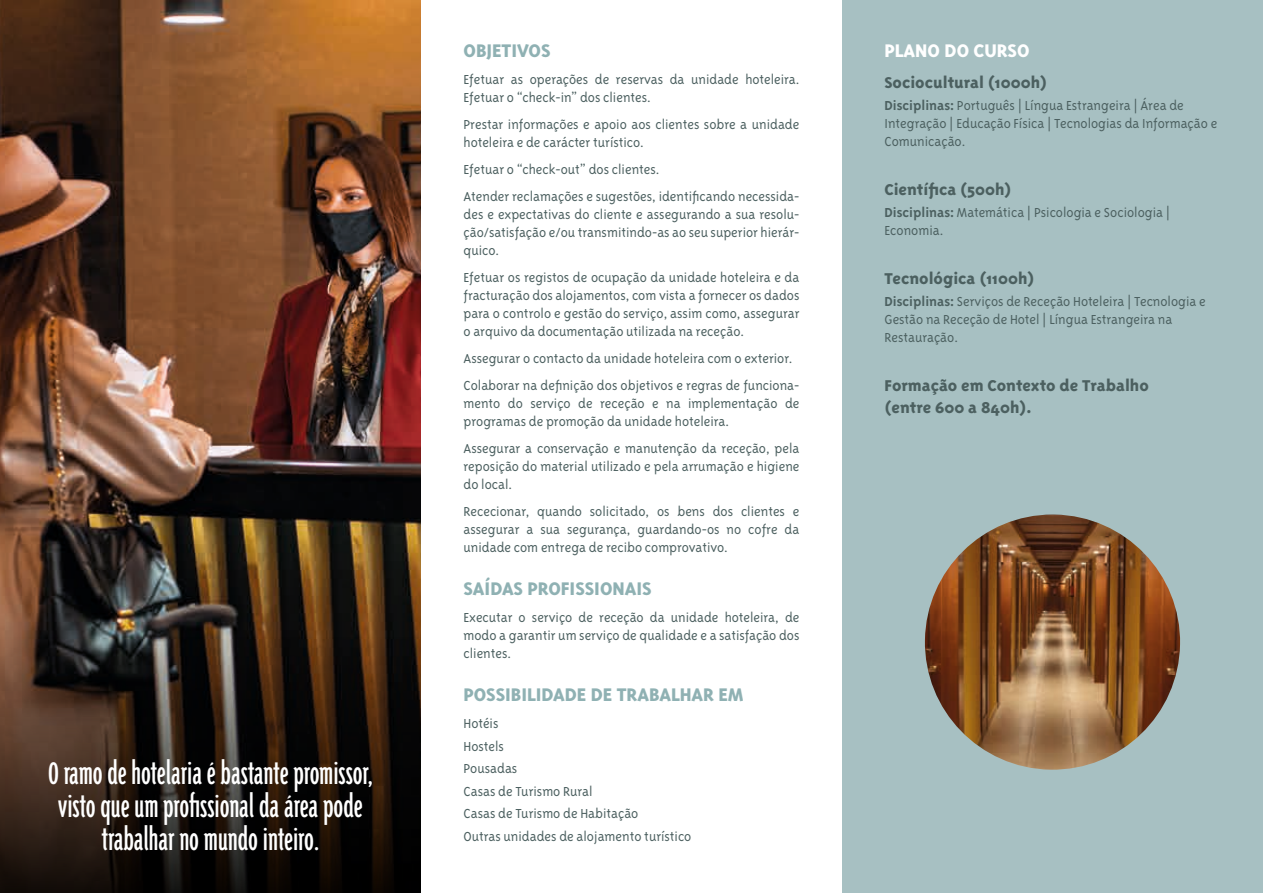
<style>
.page{position:relative;width:1263px;height:893px;background:#fff}
.page>*{position:absolute;margin:0;border:0;box-sizing:border-box;transform-origin:0 0}
.t1{font:36px/33px "Triplex Cond Sans OT";color:#fff;text-align:center}
.t2{font:800 21px "Triplex Sans OT";color:#8fb1b3}
.t3{font:800 21px "Triplex Sans OT";color:#fff}
.t4{font:800 18px/21.6px "Triplex Sans OT";color:#4c6060}
.t5{font:300 15px/18px "Triplex Sans OT";color:#4c6060}
.s1{font-weight:700}
</style>
<div class="page">
<div style="left:842px;top:0;width:421px;height:893px;background:#a7c0c2"></div>
<img style="left:0;top:0;width:421px;height:638px">
<svg style="left:0;top:638px;width:421px;height:255px;background:#241a13"></svg>
<img style="left:924px;top:514px;width:256px;height:256px">
<h1 class="t1" style="left:48px;top:757px;width:326px">O ramo de hotelaria é bastante promissor, visto que um profissional da área pode trabalhar no mundo inteiro.</h1>
<h2 class="t2" style="left:463px;top:39px;width:88px">OBJETIVOS</h2>
<p class="t5" style="left:463px;top:70px;width:337px">Efetuar as operações de reservas da unidade hoteleira.<br>Efetuar o “check-in” dos clientes.</p>
<p class="t5" style="left:463px;top:115px;width:337px">Prestar informações e apoio aos clientes sobre a unidade hoteleira e de carácter turístico.</p>
<p class="t5" style="left:463px;top:156px;width:337px;line-height:27px">Efetuar o “check-out” dos clientes.<br>Atender reclamações e sugestões, identificando necessida-</p>
<p class="t5" style="left:463px;top:205px;width:337px;text-align:justify">des e expectativas do cliente e assegurando a sua resolu&shy;ção/satisfação e/ou transmitindo-as ao seu superior hierár&shy;quico.</p>
<p class="t5" style="left:463px;top:268px;width:337px;text-align:justify">Efetuar os registos de ocupação da unidade hoteleira e da fracturação dos alojamentos, com vista a fornecer os dados para o controlo e gestão do serviço, assim como, assegurar o arquivo da documentação utilizada na receção.</p>
<p class="t5" style="left:463px;top:345px;width:337px;line-height:27px">Assegurar o contacto da unidade hoteleira com o exterior.<br>Colaborar na definição dos objetivos e regras de funciona-</p>
<p class="t5" style="left:463px;top:394px;width:337px">mento do serviço de receção e na implementação de programas de promoção da unidade hoteleira.</p>
<p class="t5" style="left:463px;top:439px;width:337px;text-align:justify">Assegurar a conservação e manutenção da receção, pela reposição do material utilizado e pela arrumação e higiene do local.</p>
<p class="t5" style="left:463px;top:502px;width:337px;text-align:justify">Rececionar, quando solicitado, os bens dos clientes e assegurar a sua segurança, guardando-os no cofre da unidade com entrega de recibo comprovativo.</p>
<h2 class="t2" style="left:463px;top:577px;width:190px">SAÍDAS PROFISSIONAIS</h2>
<p class="t5" style="left:463px;top:609px;width:337px;text-align:justify">Executar o serviço de receção da unidade hoteleira, de modo a garantir um serviço de qualidade e a satisfação dos clientes.</p>
<h2 class="t2" style="left:463px;top:683px;width:282px">POSSIBILIDADE DE TRABALHAR EM</h2>
<p class="t5" style="left:463px;top:713px;width:229px;line-height:22.5px">Hotéis<br>Hostels<br>Pousadas<br>Casas de Turismo Rural<br>Casas de Turismo de Habitação<br>Outras unidades de alojamento turístico</p>
<h2 class="t3" style="left:884px;top:39px;width:146px">PLANO DO CURSO</h2>
<p class="t4" style="left:884px;top:71px;width:164px">Sociocultural (1000h)</p>
<p class="t5" style="left:884px;top:97px;width:334px"><span class="s1">Disciplinas:</span> Português | Língua Estrangeira | Área de<br>Integração | Educação Física | Tecnologias da Informação e<br>Comunicação.</p>
<p class="t4" style="left:884px;top:178px;width:128px">Científica (500h)</p>
<p class="t5" style="left:884px;top:204px;width:287px"><span class="s1">Disciplinas:</span> Matemática | Psicologia e Sociologia |<br>Economia.</p>
<p class="t4" style="left:884px;top:267px;width:152px">Tecnológica (1100h)</p>
<p class="t5" style="left:884px;top:293px;width:323px"><span class="s1">Disciplinas:</span> Serviços de Receção Hoteleira | Tecnologia e<br>Gestão na Receção de Hotel | Língua Estrangeira na<br>Restauração.</p>
<p class="t4" style="left:884px;top:374px;width:266px">Formação em Contexto de Trabalho (entre 600 a 840h).</p>
</div>
